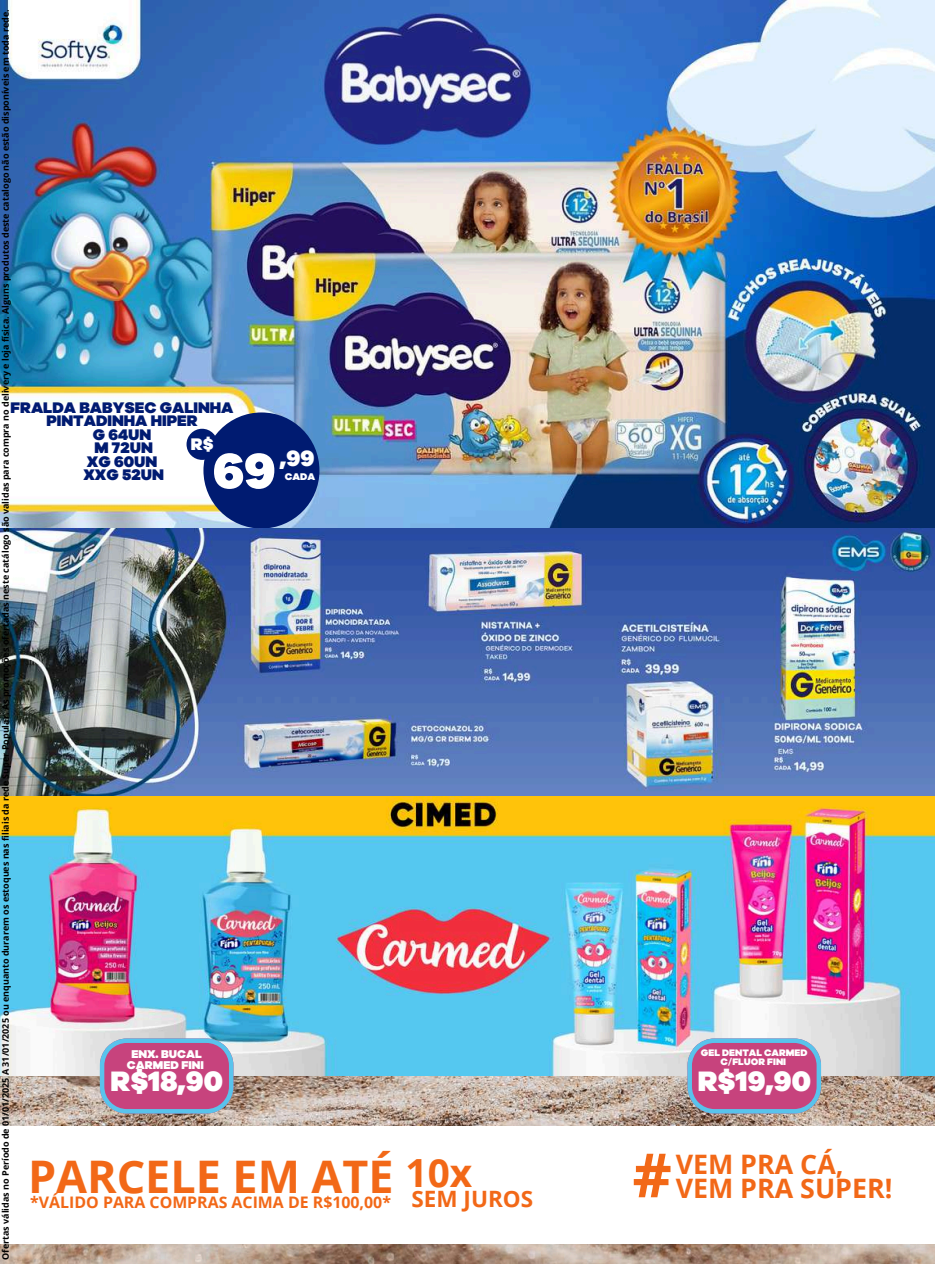
<style>
.page{position:relative;width:935px;height:1264px;background:#fff}
.page>*{position:absolute;margin:0;border:0;box-sizing:border-box;transform-origin:0 0}
.t1{font:700 61.05px "Open Sans";color:#f26817}
.t2{font:900 51.15px "Galano Grotesque";color:#fff}
.t3{font:700 44.85px "Open Sans";color:#f26817}
.t4{font:700 38.85px "Open Sans";color:#f26817}
.t5{font:900 28.95px "Galano Grotesque";color:#fff}
.t6{font:700 26.85px "Open Sans";color:#f26817}
.t7{font:900 22.8px "Galano Grotesque";color:#fff}
.t8{font:700 22.5px "Open Sans";color:#f26817}
.t9{font:900 17.25px "Galano Grotesque";color:#fff}
.t10{font:700 15.9px "Open Sans";color:#f26817}
.t11{font:900 15.75px/13.5px "Galano Grotesque";color:#001b71;text-align:center}
.t12{font:900 11.7px/10.6px "Galano Grotesque";color:#fff;text-align:center}
.t13{font:900 10.05px "Galano Grotesque";color:#fff}
.t14{font:900 9.75px/9px "Galano Grotesque";color:#fff;text-align:center}
.t15{font:700 9px "Open Sans";color:#000}
</style>
<div class="page">
<img style="left:0;top:1075px;width:935px;height:188px">
<img style="left:0;top:0;width:935px;height:1075px">
<div style="left:0;top:1126px;width:935px;height:117px;background:#fff"></div>
<div style="left:203px;top:412px;width:116px;height:116px;background:#001b71;border-radius:50%"></div>
<div style="left:187px;top:429px;width:31px;height:31px;background:#001b71;border-radius:50%"></div>
<svg style="left:100px;top:1038px;width:133px;height:75px"></svg>
<svg style="left:687px;top:1038px;width:134px;height:75px"></svg>
<p class="t15" style="left:-1px;top:1259px;width:1251px;rotate:-90deg">Ofertas válidas no Período de 01/01/2025 A 31/01/2025 ou enquanto durarem os estoques nas filiais da rede Super Popular. As promoções ofertadas neste catálogo são validas para compra no delivery e loja física. Alguns produtos deste catalogo não estão disponíveis em toda rede.</p>
<h3 class="t11" style="left:11px;top:401px;width:224px">FRALDA BABYSEC GALINHA<br>PINTADINHA HIPER<br>G 64UN<br>M 72UN<br>XG 60UN<br>XXG 52UN</h3>
<h3 class="t9" style="left:191px;top:435px;width:24px">R$</h3>
<h2 class="t2" style="left:213px;top:447px;width:64px">69</h2>
<h3 class="t7" style="left:280px;top:448px;width:36px">,99</h3>
<p class="t13" style="left:285px;top:471px;width:32px">CADA</p>
<p class="t12" style="left:127px;top:1049px;width:78px">ENX. BUCAL<br>CARMED FINI</p>
<h3 class="t5" style="left:110px;top:1068px;width:114px">R$18,90</h3>
<h3 class="t3" style="left:28px;top:1144px;width:367px">PARCELE EM ATÉ</h3>
<h3 class="t10" style="left:30px;top:1191px;width:362px">*VÁLIDO PARA COMPRAS ACIMA DE R$100,00*</h3>
<h3 class="t4" style="left:406px;top:1145px;width:68px">10x</h3>
<h3 class="t8" style="left:411px;top:1182px;width:123px">SEM JUROS</h3>
<p class="t14" style="left:701px;top:1048px;width:108px">GEL DENTAL CARMED<br>C/FLUOR FINI</p>
<h3 class="t5" style="left:698px;top:1068px;width:115px">R$19,90</h3>
<h3 class="t6" style="left:676px;top:1144px;width:169px">VEM PRA CÁ,</h3>
<h1 class="t1" style="left:632px;top:1131px;width:41px">#</h1>
<h3 class="t6" style="left:676px;top:1169px;width:218px">VEM PRA SUPER!</h3>
</div>
